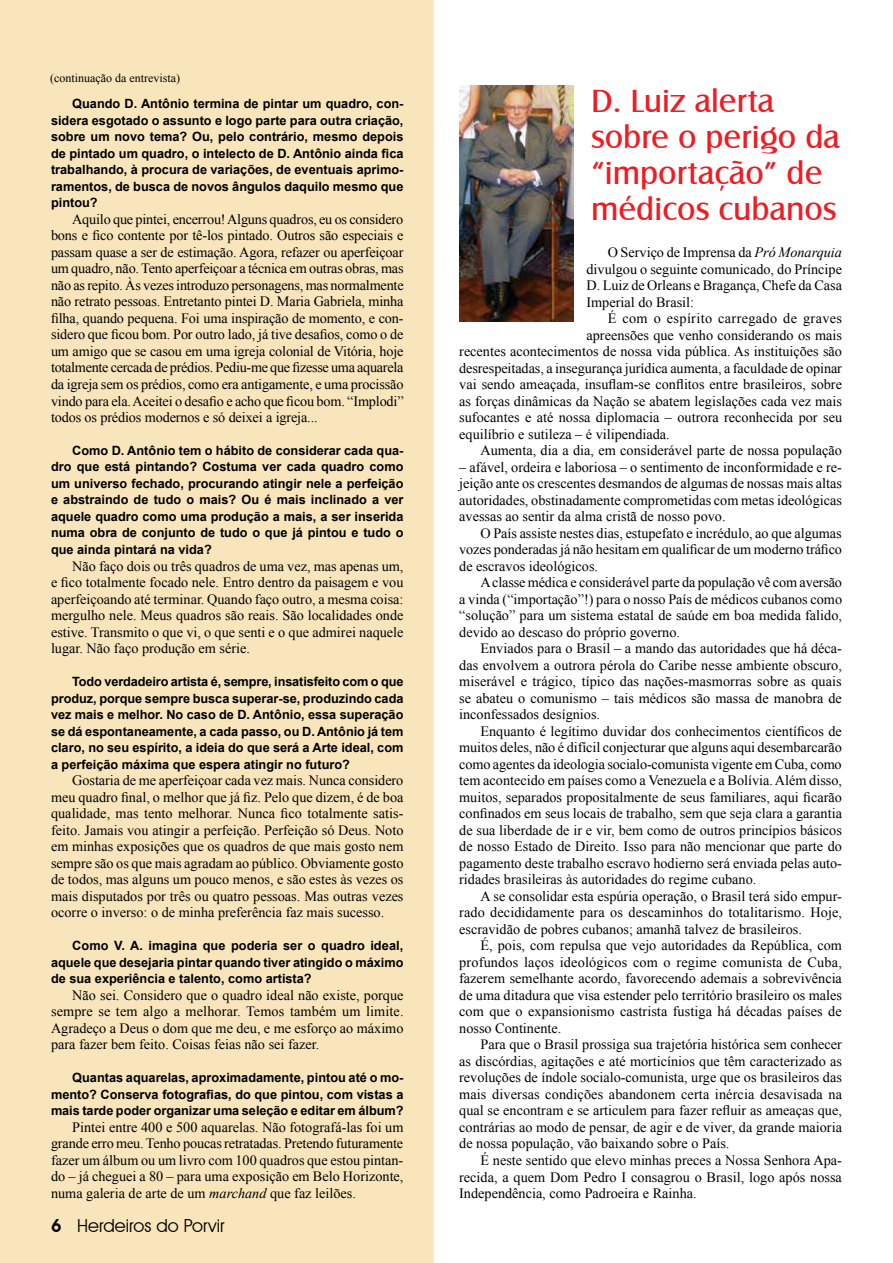
<style>
.page{position:relative;width:893px;height:1263px;background:#fff}
.page>*{position:absolute;margin:0;border:0;box-sizing:border-box;transform-origin:0 0}
.t1{font:33px/36px "Castle T";color:#ed1d24}
.t2{font:18px "Avant Garde IT Cby BT";color:#000}
.t3{font:14.25px/16.5px "Times New Roman";color:#000;text-align:justify}
.t4{font:14.25px "Times New Roman";letter-spacing:.025em;color:#000}
.t5{font:700 12.75px/16.5px "Arial";color:#000;text-align:justify}
.t6{font:12px "Times New Roman";color:#000}
.s1{font-style:italic}
.s2{font-weight:600}
</style>
<div class="page">
<div style="left:0;top:0;width:434px;height:1263px;background:#f8e5bc"></div>
<img style="left:459px;top:85px;width:115px;height:236px">
<p class="t6" style="left:50px;top:70px;width:131px">(continuação da entrevista)</p>
<p class="t5" style="left:51px;top:96px;width:354px;text-indent:21px">Quando D. Antônio termina de pintar um quadro, con&shy;sidera esgotado o assunto e logo parte para outra criação, sobre um novo tema? Ou, pelo contrário, mesmo depois de pintado um quadro, o intelecto de D. Antônio ainda fica trabalhando, à procura de variações, de eventuais aprimo&shy;ramentos, de busca de novos ângulos daquilo mesmo que pintou?</p>
<p class="t3" style="left:51px;top:211px;width:354px;text-indent:21px">Aquilo que pintei, encerrou! Alguns quadros, eu os considero bons e fico contente por tê-los pintado. Outros são especiais e passam quase a ser de estimação. Agora, refazer ou aperfeiçoar um quadro, não. Tento aperfeiçoar a técnica em outras obras, mas não as repito. Às vezes introduzo personagens, mas normalmente não retrato pessoas. Entretanto pintei D. Maria Gabriela, minha filha, quando pequena. Foi uma inspiração de momento, e con&shy;sidero que ficou bom. Por outro lado, já tive desafios, como o de um amigo que se casou em uma igreja colonial de Vitória, hoje totalmente cercada de prédios. Pediu-me que fizesse uma aquarela da igreja sem os prédios, como era antigamente, e uma procissão vindo para ela. Aceitei o desafio e acho que ficou bom. “Implodi” todos os prédios modernos e só deixei a igreja...</p>
<p class="t5" style="left:51px;top:443px;width:354px;text-indent:21px">Como D. Antônio tem o hábito de considerar cada qua&shy;dro que está pintando? Costuma ver cada quadro como um universo fechado, procurando atingir nele a perfeição e abstraindo de tudo o mais? Ou é mais inclinado a ver aquele quadro como uma produção a mais, a ser inserida numa obra de conjunto de tudo o que já pintou e tudo o que ainda pintará na vida?</p>
<p class="t3" style="left:51px;top:557px;width:354px;text-indent:21px">Não faço dois ou três quadros de uma vez, mas apenas um, e fico totalmente focado nele. Entro dentro da paisagem e vou aperfeiçoando até terminar. Quando faço outro, a mesma coisa: mergulho nele. Meus quadros são reais. São localidades onde estive. Transmito o que vi, o que senti e o que admirei naquele lugar. Não faço produção em série.</p>
<p class="t5" style="left:51px;top:674px;width:354px;text-indent:21px">Todo verdadeiro artista é, sempre, insatisfeito com o que produz, porque sempre busca superar-se, produzindo cada vez mais e melhor. No caso de D. Antônio, essa superação se dá espontaneamente, a cada passo, ou D. Antônio já tem claro, no seu espírito, a ideia do que será a Arte ideal, com a perfeição máxima que espera atingir no futuro?</p>
<p class="t3" style="left:51px;top:772px;width:354px;text-indent:21px">Gostaria de me aperfeiçoar cada vez mais. Nunca considero meu quadro final, o melhor que já fiz. Pelo que dizem, é de boa qualidade, mas tento melhorar. Nunca fico totalmente satis&shy;feito. Jamais vou atingir a perfeição. Perfeição só Deus. Noto em minhas exposições que os quadros de que mais gosto nem sempre são os que mais agradam ao público. Obviamente gosto de todos, mas alguns um pouco menos, e são estes às vezes os mais disputados por três ou quatro pessoas. Mas outras vezes ocorre o inverso: o de minha preferência faz mais sucesso.</p>
<p class="t5" style="left:51px;top:938px;width:354px;text-indent:21px">Como V. A. imagina que poderia ser o quadro ideal, aquele que desejaria pintar quando tiver atingido o máximo de sua experiência e talento, como artista?</p>
<p class="t3" style="left:51px;top:986px;width:354px;text-indent:21px">Não sei. Considero que o quadro ideal não existe, porque sempre se tem algo a melhorar. Temos também um limite.<br>Agradeço a Deus o dom que me deu, e me esforço ao máximo para fazer bem feito. Coisas feias não sei fazer.</p>
<p class="t5" style="left:51px;top:1070px;width:354px;text-indent:21px">Quantas aquarelas, aproximadamente, pintou até o mo&shy;mento? Conserva fotografias, do que pintou, com vistas a mais tarde poder organizar uma seleção e editar em álbum?</p>
<p class="t3" style="left:51px;top:1118px;width:354px;text-indent:21px">Pintei entre 400 e 500 aquarelas. Não fotografá-las foi um grande erro meu. Tenho poucas retratadas. Pretendo futuramente fazer um álbum ou um livro com 100 quadros que estou pintan&shy;do – já cheguei a 80 – para uma exposição em Belo Horizonte, numa galeria de arte de um <span class="s1">marchand</span> que faz leilões.</p>
<p class="t2" style="left:51px;top:1215px;width:175px"><span class="s2">6</span> Herdeiros do Porvir</p>
<h1 class="t1" style="left:591px;top:84px;width:250px">D. Luiz alerta sobre o perigo da “importação” de médicos cubanos</h1>
<p class="t3" style="left:586px;top:244px;width:257px;text-indent:21px">O Serviço de Imprensa da <span class="s1">Pró Monarquia </span>divulgou o seguinte comunicado, do Príncipe D. Luiz de Orleans e Bragança, Chefe da Casa Imperial do Brasil:</p>
<p class="t4" style="left:608px;top:309px;width:236px">É com o espírito carregado de graves</p>
<p class="t3" style="left:586px;top:327px;width:257px">apreensões que venho considerando os mais</p>
<p class="t3" style="left:459px;top:343px;width:384px">recentes acontecimentos de nossa vida pública. As instituições são</p>
<p class="t3" style="left:459px;top:360px;width:384px">desrespeitadas, a insegurança jurídica aumenta, a faculdade de opinar</p>
<p class="t3" style="left:459px;top:376px;width:384px">vai sendo ameaçada, insuflam-se conflitos entre brasileiros, sobre</p>
<p class="t3" style="left:459px;top:393px;width:384px">as forças dinâmicas da Nação se abatem legislações cada vez mais</p>
<p class="t3" style="left:459px;top:409px;width:384px">sufocantes e até nossa diplomacia – outrora reconhecida por seu</p>
<p class="t3" style="left:459px;top:426px;width:212px">equilíbrio e sutileza – é vilipendiada.</p>
<p class="t3" style="left:480px;top:442px;width:363px">Aumenta, dia a dia, em considerável parte de nossa população</p>
<p class="t3" style="left:459px;top:459px;width:384px">– afável, ordeira e laboriosa – o sentimento de inconformidade e re&shy;jeição ante os crescentes desmandos de algumas de nossas mais altas autoridades, obstinadamente comprometidas com metas ideológicas avessas ao sentir da alma cristã de nosso povo.</p>
<p class="t3" style="left:459px;top:525px;width:384px;text-indent:21px">O País assiste nestes dias, estupefato e incrédulo, ao que algumas vozes ponderadas já não hesitam em qualificar de um moderno tráfico de escravos ideológicos.</p>
<p class="t3" style="left:459px;top:574px;width:384px;text-indent:21px">A classe médica e considerável parte da população vê com aversão a vinda (“importação”!) para o nosso País de médicos cubanos como “solução” para um sistema estatal de saúde em boa medida falido, devido ao descaso do próprio governo.</p>
<p class="t3" style="left:459px;top:640px;width:384px;text-indent:21px">Enviados para o Brasil – a mando das autoridades que há déca&shy;das envolvem a outrora pérola do Caribe nesse ambiente obscuro, miserável e trágico, típico das nações-masmorras sobre as quais se abateu o comunismo – tais médicos são massa de manobra de inconfessados desígnios.</p>
<p class="t3" style="left:459px;top:723px;width:384px;text-indent:21px">Enquanto é legítimo duvidar dos conhecimentos científicos de muitos deles, não é difícil conjecturar que alguns aqui desembarcarão como agentes da ideologia socialo-comunista vigente em Cuba, como tem acontecido em países como a Venezuela e a Bolívia. Além disso, muitos, separados propositalmente de seus familiares, aqui ficarão confinados em seus locais de trabalho, sem que seja clara a garantia de sua liberdade de ir e vir, bem como de outros princípios básicos de nosso Estado de Direito. Isso para não mencionar que parte do pagamento deste trabalho escravo hodierno será enviada pelas auto&shy;ridades brasileiras às autoridades do regime cubano.</p>
<p class="t3" style="left:459px;top:888px;width:384px;text-indent:21px">A se consolidar esta espúria operação, o Brasil terá sido empur&shy;rado decididamente para os descaminhos do totalitarismo. Hoje, escravidão de pobres cubanos; amanhã talvez de brasileiros.</p>
<p class="t3" style="left:459px;top:937px;width:384px;text-indent:21px">É, pois, com repulsa que vejo autoridades da República, com profundos laços ideológicos com o regime comunista de Cuba, fazerem semelhante acordo, favorecendo ademais a sobrevivência de uma ditadura que visa estender pelo território brasileiro os males com que o expansionismo castrista fustiga há décadas países de nosso Continente.</p>
<p class="t3" style="left:459px;top:1036px;width:384px;text-indent:21px">Para que o Brasil prossiga sua trajetória histórica sem conhecer as discórdias, agitações e até morticínios que têm caracterizado as revoluções de índole socialo-comunista, urge que os brasileiros das mais diversas condições abandonem certa inércia desavisada na qual se encontram e se articulem para fazer refluir as ameaças que, contrárias ao modo de pensar, de agir e de viver, da grande maioria de nossa população, vão baixando sobre o País.</p>
<p class="t3" style="left:459px;top:1152px;width:384px;text-indent:21px">É neste sentido que elevo minhas preces a Nossa Senhora Apa&shy;recida, a quem Dom Pedro I consagrou o Brasil, logo após nossa Independência, como Padroeira e Rainha.</p>
</div>
